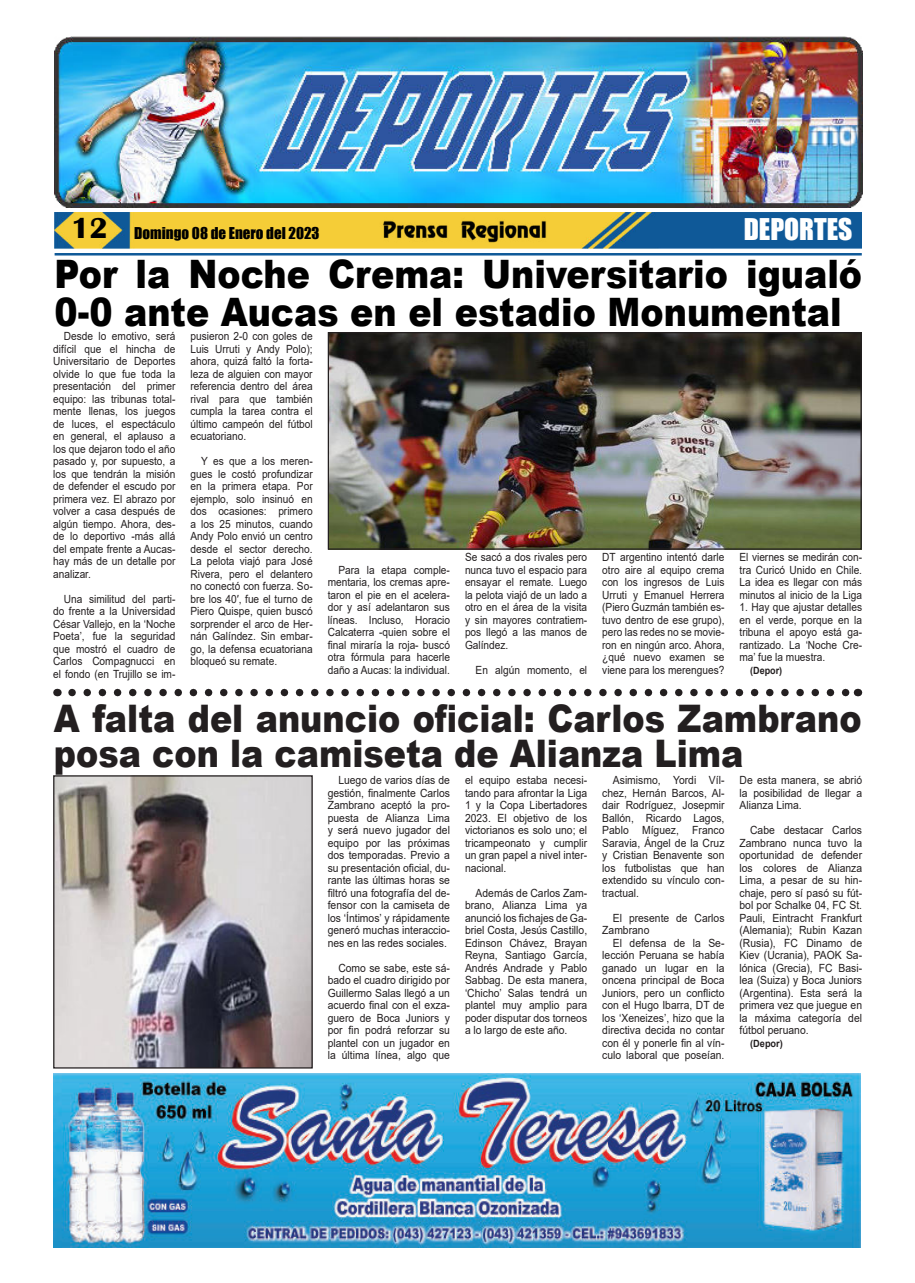
<style>
.page{position:relative;width:915px;height:1283px;background:#fff}
.page>*{position:absolute;margin:0;border:0;box-sizing:border-box;transform-origin:0 0}
.t1{font:900 39.25px/37.5px "Arial";color:#000;scale:.89 1}
.t2{font:900 38px/35px "Arial";color:#231f20;scale:.88 1}
.t3{font:27.5px "Impact";color:#fff}
.t4{font:15px "Impact";color:#000}
.t5{font:11.25px/12.5px "Arial";color:#231f20;text-align:justify;scale:.9 1}
.t6{font:11.25px/12.5px "Arial";color:#231f20;text-align:justify;scale:.92 1}
.t7{font:700 10px "Arial";color:#231f20;scale:.9 1}
.t8{font:700 10px "Arial";color:#231f20;scale:.92 1}
.s1{font-family:"Britannic";font-weight:700;font-size:30px}
</style>
<div class="page">
<img style="left:55px;top:212px;width:806px;height:36px">
<hr style="left:55px;top:253px;width:806px;height:2px;background:#0f5998">
<img style="left:379px;top:217px;width:170px;height:26px">
<img style="left:55px;top:37px;width:806px;height:170px">
<img style="left:53px;top:1074px;width:806px;height:173px">
<svg style="left:72px;top:689px;width:777px;height:7px"></svg>
<img style="left:329px;top:334px;width:530px;height:214px">
<div style="left:327px;top:332px;width:534px;height:218px;border:1px solid #231f20"></div>
<img style="left:55px;top:777px;width:255px;height:289px">
<div style="left:53px;top:775px;width:259px;height:293px;border:1px solid #231f20"></div>
<h3 class="t4" style="left:71px;top:227px;width:250px"><span class="s1">12</span> Domingo 08 de Enero del 2023</h3>
<h3 class="t3" style="left:743px;top:218px;width:110px">DEPORTES</h3>
<h1 class="t1" style="left:54px;top:259px;width:908px">Por la Noche Crema: Universitario igualó<br>0-0 ante Aucas en el estadio Monumental</h1>
<p class="t5" style="left:53px;top:331px;width:137px;text-indent:11px">Desde lo emotivo, será difícil que el hincha de Universitario de Deportes olvide lo que fue toda la presentación del primer equipo: las tribunas total&shy;mente llenas, los juegos de luces, el espectáculo en general, el aplauso a los que dejaron todo el año pasado y, por supuesto, a los que tendrán la misión de defender el escudo por primera vez. El abrazo por volver a casa después de algún tiempo. Ahora, des&shy;de lo deportivo -más allá del empate frente a Aucas&shy;hay más de un detalle por analizar.</p>
<p class="t5" style="left:53px;top:594px;width:137px;text-indent:11px">Una similitud del parti&shy;do frente a la Universidad César Vallejo, en la ‘Noche Poeta’, fue la seguridad que mostró el cuadro de Carlos Compagnucci en el fondo (en Trujillo se im-</p>
<p class="t5" style="left:190px;top:331px;width:137px">pusieron 2-0 con goles de Luis Urruti y Andy Polo); ahora, quizá faltó la forta&shy;leza de alguien con mayor referencia dentro del área rival para que también cumpla la tarea contra el último campeón del fútbol ecuatoriano.</p>
<p class="t5" style="left:190px;top:456px;width:137px;text-indent:11px">Y es que a los meren&shy;gues le costó profundizar en la primera etapa. Por ejemplo, solo insinuó en dos ocasiones: primero a los 25 minutos, cuando Andy Polo envió un centro desde el sector derecho.<br>La pelota viajó para José Rivera, pero el delantero no conectó con fuerza. So&shy;bre los 40′, fue el turno de Piero Quispe, quien buscó sorprender el arco de Her&shy;nán Galíndez. Sin embar&shy;go, la defensa ecuatoriana bloqueó su remate.</p>
<p class="t5" style="left:465px;top:552px;width:137px">Se sacó a dos rivales pero nunca tuvo el espacio para ensayar el remate. Luego la pelota viajó de un lado a otro en el área de la visita y sin mayores contratiem&shy;pos llegó a las manos de Galíndez.</p>
<p class="t5" style="left:475px;top:665px;width:125px">En algún momento, el</p>
<p class="t5" style="left:602px;top:552px;width:137px">DT argentino intentó darle otro aire al equipo crema con los ingresos de Luis Urruti y Emanuel Herrera (Piero Guzmán también es&shy;tuvo dentro de ese grupo), pero las redes no se movie&shy;ron en ningún arco. Ahora, ¿qué nuevo examen se viene para los merengues?</p>
<p class="t5" style="left:739px;top:552px;width:138px">El viernes se medirán con&shy;tra Curicó Unido en Chile.<br>La idea es llegar con más minutos al inicio de la Liga</p>
<p class="t5" style="left:327px;top:565px;width:137px;text-indent:11px">Para la etapa comple&shy;mentaria, los cremas apre&shy;taron el pie en el acelera&shy;dor y así adelantaron sus líneas. Incluso, Horacio Calcaterra -quien sobre el final miraría la roja- buscó otra fórmula para hacerle daño a Aucas: la individual.</p>
<p class="t5" style="left:739px;top:602px;width:138px">1. Hay que ajustar detalles en el verde, porque en la tribuna el apoyo está ga&shy;rantizado. La ‘Noche Cre&shy;ma’ fue la muestra.</p>
<p class="t7" style="left:750px;top:667px;width:37px">(Depor)</p>
<h2 class="t2" style="left:54px;top:699px;width:919px">A falta del anuncio oficial: Carlos Zambrano posa con la camiseta de Alianza Lima</h2>
<p class="t6" style="left:327px;top:775px;width:134px;text-indent:11px">Luego de varios días de gestión, finalmente Carlos Zambrano aceptó la pro&shy;puesta de Alianza Lima y será nuevo jugador del equipo por las próximas dos temporadas. Previo a su presentación oficial, du&shy;rante las últimas horas se filtró una fotografía del de&shy;fensor con la camiseta de los ‘Íntimos’ y rápidamente generó muchas interaccio&shy;nes en las redes sociales.</p>
<p class="t6" style="left:327px;top:962px;width:134px;text-indent:11px">Como se sabe, este sá&shy;bado el cuadro dirigido por Guillermo Salas llegó a un acuerdo final con el exza&shy;guero de Boca Juniors y por fin podrá reforzar su plantel con un jugador en la última línea, algo que</p>
<p class="t6" style="left:602px;top:775px;width:134px;text-indent:11px">Asimismo, Yordi Víl&shy;chez, Hernán Barcos, Al&shy;dair Rodríguez, Josepmir Ballón, Ricardo Lagos, Pablo Míguez, Franco Saravia, Ángel de la Cruz y Cristian Benavente son los futbolistas que han extendido su vínculo con&shy;tractual.</p>
<p class="t6" style="left:602px;top:912px;width:134px;text-indent:11px">El presente de Carlos<br>Zambrano</p>
<p class="t6" style="left:602px;top:937px;width:134px;text-indent:11px">El defensa de la Se&shy;lección Peruana se había ganado un lugar en la oncena principal de Boca Juniors, pero un conflicto con el Hugo Ibarra, DT de los ‘Xeneizes’, hizo que la directiva decida no contar con él y ponerle fin al vín&shy;culo laboral que poseían.</p>
<p class="t6" style="left:739px;top:775px;width:135px">De esta manera, se abrió la posibilidad de llegar a Alianza Lima.</p>
<p class="t6" style="left:739px;top:825px;width:135px;text-indent:11px">Cabe destacar Carlos Zambrano nunca tuvo la oportunidad de defender los colores de Alianza Lima, a pesar de su hin&shy;chaje, pero sí pasó su fút&shy;bol por Schalke 04, FC St.<br>Pauli, Eintracht Frankfurt (Alemania); Rubin Kazan (Rusia), FC Dinamo de Kiev (Ucrania), PAOK Sa&shy;lónica (Grecia), FC Basi&shy;lea (Suiza) y Boca Juniors (Argentina). Esta será la primera vez que juegue en la máxima categoría del fútbol peruano.</p>
<p class="t8" style="left:750px;top:1039px;width:37px">(Depor)</p>
<p class="t6" style="left:465px;top:775px;width:134px">el equipo estaba necesi&shy;tando para afrontar la Liga 1 y la Copa Libertadores 2023. El objetivo de los victorianos es solo uno; el tricampeonato y cumplir un gran papel a nivel inter&shy;nacional.</p>
<p class="t6" style="left:465px;top:887px;width:134px;text-indent:11px">Además de Carlos Zam&shy;brano, Alianza Lima ya anunció los fichajes de Ga&shy;briel Costa, Jesús Castillo, Edinson Chávez, Brayan Reyna, Santiago García, Andrés Andrade y Pablo Sabbag. De esta manera, ‘Chicho’ Salas tendrá un plantel muy amplio para poder disputar dos torneos a lo largo de este año.</p>
</div>
